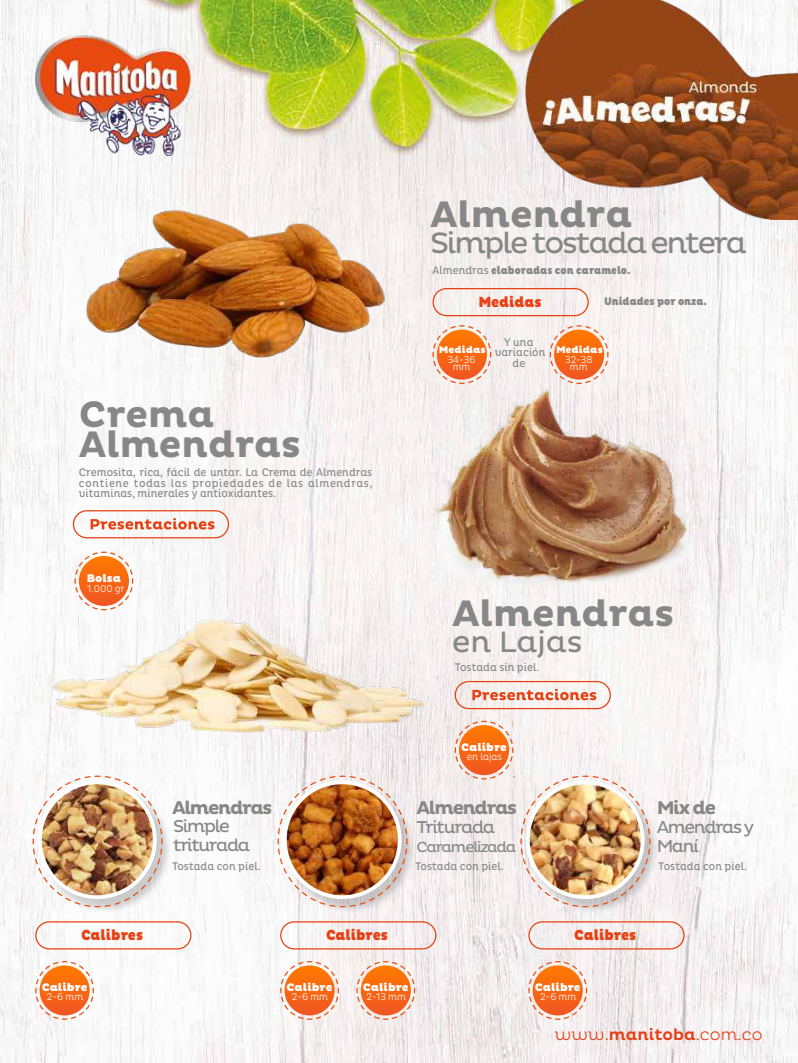
<style>
.page{position:relative;width:798px;height:1063px;background:#fff}
.page>*{position:absolute;margin:0;border:0;box-sizing:border-box;transform-origin:0 0}
.t1{font:700 37.5px/30px "Pluto";color:#878787}
.t2{font:30px "Pluto";letter-spacing:-.07em;color:#878787}
.t3{font:700 18.75px "Pluto";letter-spacing:-.07em;color:#878787}
.t4{font:17.5px/18.8px "Pluto";letter-spacing:-.08em;color:#878787}
.t5{font:300 16.25px "Pluto";color:#e73e15}
.t6{font:900 15px "Pluto";color:#e74115;scale:.9 1}
.t7{font:15px "Pluto";letter-spacing:-.08em;color:#878787}
.t8{font:11.25px/10.4px "Pluto Cond";color:#878787;text-align:center}
.t9{font:900 11.25px "Pluto Cond";color:#878787}
.t10{font:900 11.25px "Pluto";color:#fff}
.t11{font:300 10px/7.5px "Pluto Cond";color:#fff;text-align:center}
.t12{font:900 10px "Pluto";color:#fff}
.s1{font-weight:400}
.s2{font-weight:500}
</style>
<div class="page">
<img style="left:0;top:0;width:797px;height:1063px">
<img style="left:35px;top:35px;width:159px;height:121px">
<img style="left:525px;top:0;width:272px;height:219px">
<div style="left:35px;top:921px;width:156px;height:29px;border:1px solid #e74011;border-radius:14px"></div>
<div style="left:280px;top:921px;width:156px;height:29px;border:1px solid #e74011;border-radius:14px"></div>
<div style="left:528px;top:921px;width:156px;height:29px;border:1px solid #e74011;border-radius:14px"></div>
<img style="left:78px;top:168px;width:317px;height:195px">
<svg style="left:35px;top:960px;width:60px;height:60px"></svg>
<svg style="left:279px;top:960px;width:60px;height:60px"></svg>
<svg style="left:527px;top:960px;width:60px;height:60px"></svg>
<svg style="left:355px;top:960px;width:60px;height:60px;background:#f59e6c"></svg>
<div style="left:432px;top:288px;width:156px;height:28px;border:1px solid #e74011;border-radius:14px"></div>
<svg style="left:432px;top:325px;width:59px;height:60px;background:#f59d6a"></svg>
<svg style="left:549px;top:325px;width:60px;height:60px"></svg>
<img style="left:39px;top:583px;width:394px;height:184px">
<img style="left:411px;top:389px;width:301px;height:234px">
<div style="left:73px;top:510px;width:156px;height:28px;border:1px solid #e74011;border-radius:14px"></div>
<svg style="left:74px;top:551px;width:60px;height:60px"></svg>
<svg style="left:91px;top:518px;width:123px;height:12px"></svg>
<div style="left:454px;top:681px;width:156px;height:28px;border:1px solid #e74011;border-radius:14px"></div>
<svg style="left:472px;top:689px;width:124px;height:11px"></svg>
<div style="left:40px;top:782px;width:132px;height:133px;background:#000;opacity:.19"></div>
<img style="left:32px;top:775px;width:131px;height:133px">
<div style="left:285px;top:782px;width:132px;height:133px;background:#000;opacity:.19"></div>
<img style="left:277px;top:775px;width:131px;height:133px">
<div style="left:527px;top:782px;width:133px;height:133px;background:#000;opacity:.19"></div>
<img style="left:454px;top:720px;width:197px;height:188px">
<h1 class="t1" style="left:430px;top:200px;width:204px">Almendra</h1>
<h2 class="t2" style="left:430px;top:226px;width:318px">Simple tostada entera</h2>
<p class="t9" style="left:432px;top:264px;width:199px"><span class="s1">Almendras</span> elaboradas con caramelo.</p>
<h1 class="t1" style="left:79px;top:400px;width:223px">Crema<br>Almendras</h1>
<p class="t8" style="left:79px;top:468px;width:295px;text-align:justify">Cremosita, rica, fácil de untar. La Crema de Almendras contiene todas las propiedades de las almendras, vitaminas, minerales y antioxidantes.</p>
<p class="t10" style="left:87px;top:572px;width:36px">Bolsa</p>
<p class="t11" style="left:87px;top:584px;width:39px">1.000 gr</p>
<h3 class="t6" style="left:478px;top:293px;width:72px">Medidas</h3>
<p class="t9" style="left:603px;top:295px;width:104px">Unidades por onza.</p>
<p class="t12" style="left:438px;top:344px;width:48px">Medidas</p>
<p class="t11" style="left:447px;top:356px;width:29px">34-36 mm</p>
<p class="t8" style="left:494px;top:337px;width:52px">Y una variación de</p>
<p class="t12" style="left:556px;top:344px;width:48px">Medidas</p>
<p class="t11" style="left:565px;top:356px;width:29px">32-38 mm</p>
<h1 class="t1" style="left:452px;top:600px;width:223px">Almendras</h1>
<h2 class="t2" style="left:452px;top:625px;width:132px">en Lajas</h2>
<p class="t8" style="left:454px;top:662px;width:86px">Tostada sin piel.</p>
<p class="t10" style="left:461px;top:741px;width:47px">Calibre</p>
<p class="t11" style="left:466px;top:753px;width:37px">en lajas</p>
<h3 class="t3" style="left:172px;top:797px;width:102px">Almendras</h3>
<h3 class="t3" style="left:416px;top:797px;width:102px">Almendras</h3>
<h3 class="t3" style="left:656px;top:797px;width:61px">Mix de</h3>
<h3 class="t4" style="left:173px;top:817px;width:78px">Simple triturada</h3>
<h3 class="t4" style="left:416px;top:818px;width:80px">Triturada</h3>
<h3 class="t7" style="left:416px;top:838px;width:101px">Caramelizada</h3>
<h3 class="t4" style="left:656px;top:818px;width:99px">Amendras y<br>Maní</h3>
<p class="t8" style="left:172px;top:861px;width:90px">Tostada con piel.</p>
<p class="t8" style="left:415px;top:861px;width:90px">Tostada con piel.</p>
<p class="t8" style="left:658px;top:861px;width:90px">Tostada con piel.</p>
<h3 class="t6" style="left:81px;top:926px;width:70px">Calibres</h3>
<h3 class="t6" style="left:326px;top:926px;width:70px">Calibres</h3>
<h3 class="t6" style="left:574px;top:926px;width:70px">Calibres</h3>
<p class="t10" style="left:42px;top:981px;width:47px">Calibre</p>
<p class="t11" style="left:47px;top:993px;width:38px">2-6 mm</p>
<p class="t10" style="left:286px;top:981px;width:47px">Calibre</p>
<p class="t11" style="left:292px;top:993px;width:38px">2-6 mm</p>
<p class="t10" style="left:363px;top:981px;width:47px">Calibre</p>
<p class="t11" style="left:366px;top:993px;width:41px">2-13 mm</p>
<p class="t10" style="left:534px;top:981px;width:47px">Calibre</p>
<p class="t11" style="left:540px;top:993px;width:38px">2-6 mm</p>
<h3 class="t5" style="left:554px;top:1025px;width:209px">www.<span class="s2">manitoba</span>.com.co</h3>
</div>
